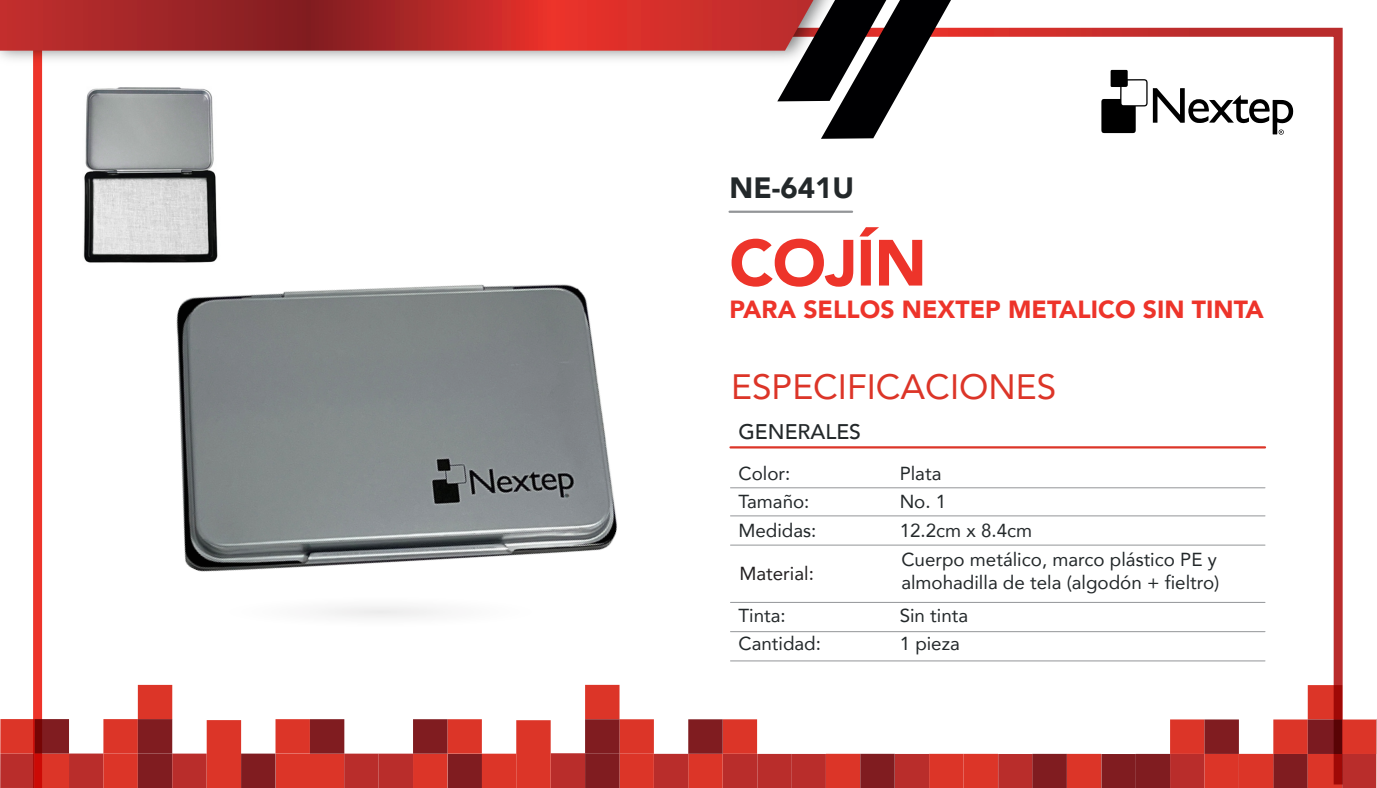
<style>
.page{position:relative;width:1377px;height:788px;background:#fff}
.page>*{position:absolute;margin:0;border:0;box-sizing:border-box;transform-origin:0 0}
.t1{font:900 64.35px "Avenir";letter-spacing:-.015em;color:#ed342a}
.t2{font:35.1px "Avenir";color:#dc3528}
.t3{font:900 29.25px "Avenir";color:#23282a}
.t4{font:900 24.75px "Avenir";color:#ed342a}
.t5{font:500 21.15px "Avenir";color:#23282a}
.t6{font:18.9px/28.3px "Avenir";color:#23282a}
.t7{font:18.9px "Avenir";color:#231f20}
</style>
<div class="page">
<svg style="left:762px;top:27px;width:581px;height:692px"></svg>
<img style="left:975px;top:27px;width:68px;height:43px">
<hr style="left:1273px;top:787px;width:35px;height:1px;background:#dc3528">
<div style="left:1170px;top:753px;width:35px;height:34px;background:#b92d2b"></div>
<div style="left:1204px;top:753px;width:35px;height:34px;background:#dc3528"></div>
<svg style="left:1308px;top:684px;width:34px;height:35px"></svg>
<div style="left:1273px;top:753px;width:35px;height:34px;background:#801c20"></div>
<svg style="left:1308px;top:753px;width:34px;height:34px"></svg>
<div style="left:1342px;top:753px;width:35px;height:34px;background:#b92d2b"></div>
<div style="left:1170px;top:719px;width:35px;height:34px;background:#dc3528"></div>
<div style="left:1204px;top:719px;width:35px;height:34px;background:#801c20"></div>
<div style="left:1273px;top:719px;width:35px;height:34px;background:#dc3528"></div>
<svg style="left:1308px;top:719px;width:34px;height:34px"></svg>
<div style="left:1342px;top:719px;width:35px;height:34px;background:#dc3528"></div>
<hr style="left:1376px;top:718px;width:1px;height:35px;background:#801c20">
<div style="left:1101px;top:753px;width:35px;height:34px;background:#801c20"></div>
<div style="left:1136px;top:753px;width:34px;height:34px;background:#801c20"></div>
<div style="left:998px;top:753px;width:35px;height:34px;background:#b92d2b"></div>
<div style="left:1067px;top:753px;width:34px;height:34px;background:#dc3528"></div>
<div style="left:1032px;top:753px;width:35px;height:34px;background:#801c20"></div>
<div style="left:964px;top:753px;width:34px;height:34px;background:#dc3528"></div>
<div style="left:757px;top:753px;width:35px;height:34px;background:#b92d2b"></div>
<div style="left:895px;top:753px;width:34px;height:34px;background:#b92d2b"></div>
<div style="left:791px;top:753px;width:35px;height:34px;background:#b92d2b"></div>
<div style="left:826px;top:753px;width:34px;height:34px;background:#dc3528"></div>
<div style="left:860px;top:753px;width:35px;height:34px;background:#801c20"></div>
<div style="left:929px;top:753px;width:35px;height:34px;background:#dc3528"></div>
<hr style="left:0;top:787px;width:35px;height:1px;background:#dc3528">
<hr style="left:35px;top:787px;width:34px;height:1px;background:#801c20">
<hr style="left:69px;top:787px;width:34px;height:1px;background:#dc3528">
<hr style="left:104px;top:787px;width:68px;height:1px;background:#b92d2b">
<div style="left:0;top:753px;width:35px;height:34px;background:#b92d2b"></div>
<div style="left:0;top:718px;width:35px;height:35px;background:#dc3528"></div>
<div style="left:1239px;top:753px;width:34px;height:34px;background:#dc3528"></div>
<svg style="left:1101px;top:70px;width:192px;height:65px"></svg>
<svg style="left:0;top:0;width:975px;height:139px"></svg>
<hr style="left:730px;top:446px;width:535px;height:2px;background:#dc3528">
<hr style="left:730px;top:487px;width:535px;height:1px;background:#939598">
<hr style="left:730px;top:515px;width:535px;height:1px;background:#939598">
<hr style="left:730px;top:660px;width:535px;height:1px;background:#939598">
<hr style="left:730px;top:544px;width:535px;height:1px;background:#939598">
<hr style="left:730px;top:601px;width:535px;height:1px;background:#939598">
<hr style="left:730px;top:631px;width:535px;height:1px;background:#939598">
<img style="left:30px;top:81px;width:732px;height:706px">
<h3 class="t3" style="left:730px;top:163px;width:126px">NE-641U</h3>
<h1 class="t1" style="left:729px;top:208px;width:199px">COJÍN</h1>
<h3 class="t4" style="left:730px;top:288px;width:536px">PARA SELLOS NEXTEP METALICO SIN TINTA</h3>
<h2 class="t2" style="left:731px;top:359px;width:327px">ESPECIFICACIONES</h2>
<p class="t5" style="left:738px;top:413px;width:124px">GENERALES</p>
<p class="t6" style="left:738px;top:458px;width:79px">Color:<br>Tamaño:<br>Medidas:</p>
<p class="t7" style="left:739px;top:557px;width:76px">Material:</p>
<p class="t6" style="left:738px;top:600px;width:84px">Tinta:<br>Cantidad:</p>
<p class="t6" style="left:900px;top:458px;width:134px">Plata<br>No. 1<br>12.2cm x 8.4cm</p>
<p class="t6" style="left:901px;top:547px;width:320px;line-height:22.5px">Cuerpo metálico, marco plástico PE y almohadilla de tela (algodón + fieltro)</p>
<p class="t6" style="left:900px;top:600px;width:70px">Sin tinta<br>1 pieza</p>
</div>
